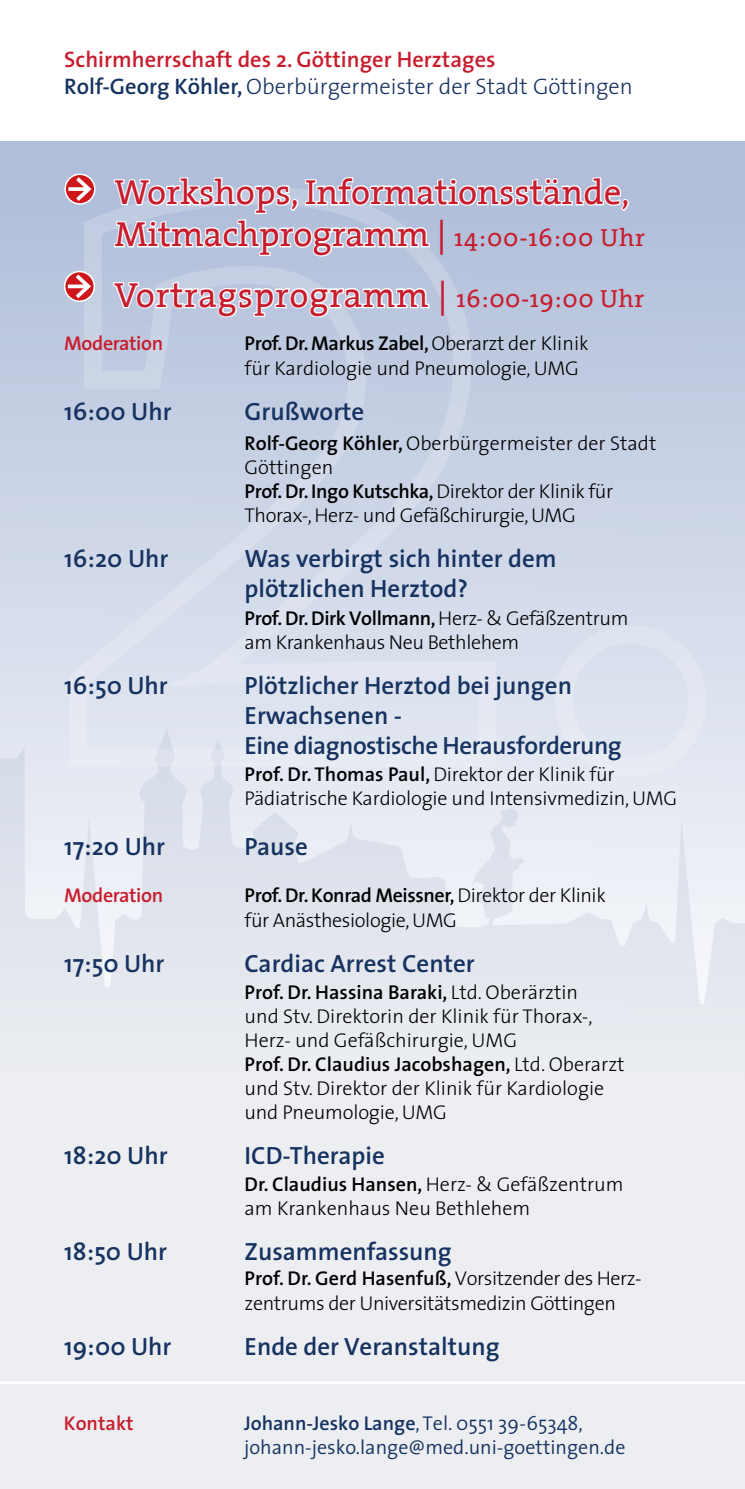
<style>
.page{position:relative;width:745px;height:1489px;background:#fff}
.page>*{position:absolute;margin:0;border:0;box-sizing:border-box;transform-origin:0 0}
.t1{font:35px/42px "The Serif";color:#c81c2d}
.t2{font:35px "The Serif";letter-spacing:.02em;color:#c81c2d}
.t3{font:600 25px/30px "The Sans";color:#163260}
.t4{font:600 22.5px/27px "The Sans";color:#c81c2d}
.t5{font:300 20px/24px "The Sans";letter-spacing:-.01em;color:#000}
.t6{font:300 20px/24px "The Sans";color:#163260}
.t7{font:600 20px "The Sans";letter-spacing:-.02em;color:#c81c2d}
.t8{font:600 20px "The Sans";color:#c81c2d}
.s1{color:#163260}
.s2{font-weight:300;color:#163260}
.s3{font-size:25px}
.s4{font-weight:600}
</style>
<div class="page">
<div style="left:0;top:1130px;width:744px;height:358px;background:#eceef2"></div>
<div style="left:0;top:142px;width:744px;height:988px;background:linear-gradient(to bottom,#b2bfdb,#f4f5f7)"></div>
<svg style="left:60px;top:177px;width:444px;height:598px;background:#cfd7e8"></svg>
<svg style="left:544px;top:615px;width:171px;height:171px;background:#dee4ef"></svg>
<svg style="left:112px;top:280px;width:318px;height:44px"></svg>
<svg style="left:65px;top:271px;width:29px;height:30px"></svg>
<div style="left:64px;top:271px;width:31px;height:31px;border:2px solid #fff;border-radius:50%"></div>
<svg style="left:68px;top:284px;width:4px;height:4px"></svg>
<svg style="left:72px;top:270px;width:22px;height:32px"></svg>
<svg style="left:112px;top:143px;width:518px;height:121px"></svg>
<svg style="left:65px;top:174px;width:30px;height:30px"></svg>
<div style="left:64px;top:173px;width:31px;height:32px;border:2px solid #fff;border-radius:50%"></div>
<svg style="left:68px;top:187px;width:4px;height:4px"></svg>
<svg style="left:72px;top:173px;width:22px;height:32px"></svg>
<hr style="left:0;top:1381px;width:744px;height:2px;background:#fff">
<p class="t4" style="left:64px;top:46px;width:569px">Schirmherrschaft des 2. Göttinger Herztages<br><span class="s1">Rolf-Georg Köhler,</span> <span class="s2">Oberbürgermeister der Stadt Göttingen</span></p>
<h1 class="t1" style="left:115px;top:170px;width:531px">Workshops, Informationsstände,<br>Mitmachprogramm | <span class="s3">14:00-16:00 Uhr</span></h1>
<h1 class="t2" style="left:114px;top:266px;width:531px">Vortragsprogramm | <span class="s3">16:00-19:00 Uhr</span></h1>
<p class="t7" style="left:64px;top:327px;width:100px">Moderation</p>
<p class="t5" style="left:244px;top:330px;width:345px;line-height:25px"><span class="s4">Prof. Dr. Markus Zabel,</span> Oberarzt der Klinik für Kardiologie und Pneumologie, UMG</p>
<p class="t3" style="left:64px;top:396px;width:109px">16:00 Uhr</p>
<p class="t3" style="left:244px;top:396px;width:121px">Grußworte</p>
<p class="t5" style="left:244px;top:431px;width:413px"><span class="s4">Rolf-Georg Köhler,</span> Oberbürgermeister der Stadt Göttingen<br><span class="s4">Prof. Dr. Ingo Kutschka,</span> Direktor der Klinik für Thorax-, Herz- und Gefäßchirurgie, UMG</p>
<p class="t3" style="left:64px;top:543px;width:106px">16:20 Uhr</p>
<p class="t3" style="left:244px;top:543px;width:313px">Was verbirgt sich hinter dem plötzlichen Herztod?</p>
<p class="t5" style="left:244px;top:605px;width:385px"><span class="s4">Prof. Dr. Dirk Vollmann,</span> Herz- &amp; Gefäßzentrum am Krankenhaus Neu Bethlehem</p>
<p class="t3" style="left:64px;top:669px;width:105px">16:50 Uhr</p>
<p class="t3" style="left:244px;top:669px;width:378px">Plötzlicher Herztod bei jungen<br>Erwachsenen -<br>Eine diagnostische Herausforderung</p>
<p class="t5" style="left:244px;top:761px;width:434px"><span class="s4">Prof. Dr. Thomas Paul,</span> Direktor der Klinik für<br>Pädiatrische Kardiologie und Intensivmedizin, UMG</p>
<p class="t3" style="left:64px;top:830px;width:102px">17:20 Uhr</p>
<p class="t3" style="left:244px;top:830px;width:65px">Pause</p>
<p class="t7" style="left:64px;top:878px;width:100px">Moderation</p>
<p class="t5" style="left:244px;top:881px;width:362px;line-height:25px"><span class="s4">Prof. Dr. Konrad Meissner,</span> Direktor der Klinik für Anästhesiologie, UMG</p>
<p class="t3" style="left:64px;top:947px;width:102px">17:50 Uhr</p>
<p class="t3" style="left:244px;top:947px;width:231px">Cardiac Arrest Center</p>
<p class="t5" style="left:244px;top:979px;width:381px"><span class="s4">Prof. Dr. Hassina Baraki,</span> Ltd. Oberärztin<br>und Stv. Direktorin der Klinik für Thorax-, Herz- und Gefäßchirurgie, UMG<br><span class="s4">Prof. Dr. Claudius Jacobshagen,</span> Ltd. Oberarzt und Stv. Direktor der Klinik für Kardiologie und Pneumologie, UMG</p>
<p class="t3" style="left:64px;top:1139px;width:105px">18:20 Uhr</p>
<p class="t3" style="left:244px;top:1139px;width:142px">ICD-Therapie</p>
<p class="t5" style="left:244px;top:1171px;width:380px"><span class="s4">Dr. Claudius Hansen,</span> Herz- &amp; Gefäßzentrum am Krankenhaus Neu Bethlehem</p>
<p class="t3" style="left:64px;top:1235px;width:104px">18:50 Uhr</p>
<p class="t3" style="left:244px;top:1235px;width:209px">Zusammenfassung</p>
<p class="t5" style="left:244px;top:1264px;width:398px;line-height:25px"><span class="s4">Prof. Dr. Gerd Hasenfuß,</span> Vorsitzender des Herz&shy;zentrums der Universitätsmedizin Göttingen</p>
<p class="t3" style="left:64px;top:1330px;width:109px">19:00 Uhr</p>
<p class="t3" style="left:244px;top:1330px;width:256px">Ende der Veranstaltung</p>
<p class="t8" style="left:64px;top:1405px;width:71px">Kontakt</p>
<p class="t6" style="left:244px;top:1409px;width:382px"><span class="s4">Johann-Jesko Lange</span>, Tel. 0551 39-65348, johann-jesko.lange@med.uni-goettingen.de</p>
</div>
